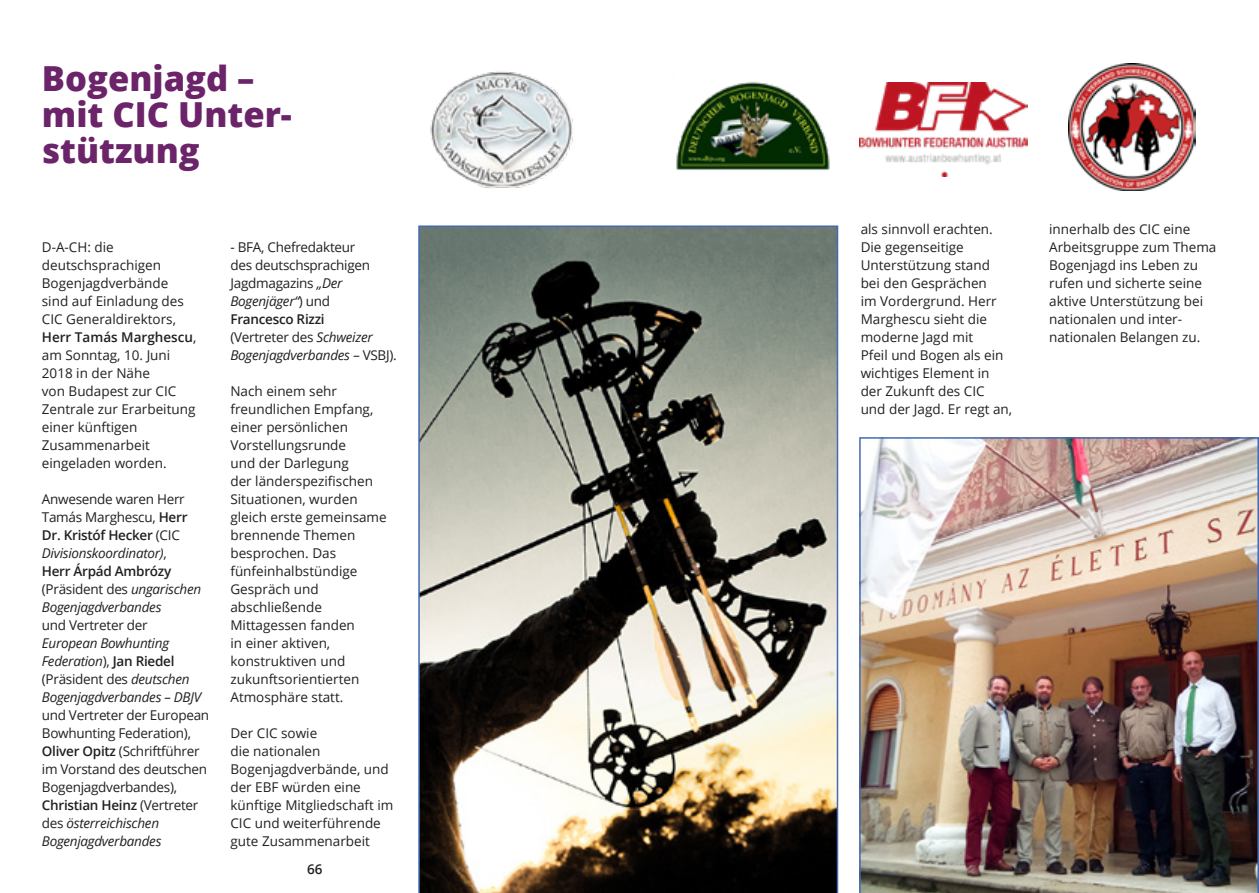
<style>
.page{position:relative;width:1259px;height:893px;background:#fff}
.page>*{position:absolute;margin:0;border:0;box-sizing:border-box;transform-origin:0 0}
.t1{font:800 34.5px/36px "Open Sans";color:#6b2369}
.t2{font:13.5px/18px "Open Sans";color:#231f20}
.t3{font:13.5px/18px "Open Sans";letter-spacing:-.02em;color:#231f20}
.t4{font:600 13.5px "Open Sans";color:#231f20}
.s1{font-weight:600}
.s2{font-style:italic}
</style>
<div class="page">
<svg style="left:418px;top:225px;width:420px;height:668px;background:#858888"></svg>
<img style="left:860px;top:83px;width:167px;height:93px">
<img style="left:676px;top:81px;width:154px;height:89px">
<img style="left:430px;top:71px;width:143px;height:117px">
<img style="left:1068px;top:63px;width:128px;height:128px">
<img style="left:859px;top:437px;width:400px;height:456px">
<p class="t1" style="left:42px;top:59px;width:251px">Bogenjagd – mit CIC Unter&shy;stützung</p>
<p class="t2" style="left:42px;top:238px;width:156px">D-A-CH: die deutschsprachigen<br>Bogenjagdverbände sind auf Einladung des<br>CIC Generaldirektors,<br><span class="s1">Herr Tamás Marghescu</span>, am Sonntag, 10. Juni<br>2018 in der Nähe<br>von Budapest zur CIC<br>Zentrale zur Erarbeitung einer künftigen<br>Zusammenarbeit eingeladen worden.</p>
<p class="t3" style="left:42px;top:490px;width:169px">Anwesende waren Herr<br>Tamás Marghescu, <span class="s1">Herr<br>Dr. Kristóf Hecker</span> (CIC<br><span class="s2">Divisionskoordinator)</span>,<br><span class="s1">Herr Árpád Ambrózy </span>(Präsident des <span class="s2">ungarischen<br>Bogenjagdverbandes<br></span>und Vertreter der<br><span class="s2">European Bowhunting<br>Federation</span>), <span class="s1">Jan Riedel </span>(Präsident des <span class="s2">deutschen<br>Bogenjagdverbandes – DBJV </span>und Vertreter der European<br>Bowhunting Federation),<br><span class="s1">Oliver Opitz</span> (Schriftführer im Vorstand des deutschen<br>Bogenjagdverbandes),<br><span class="s1">Christian Heinz</span> (Vertreter des <span class="s2">österreichischen<br>Bogenjagdverbandes</span></p>
<p class="t3" style="left:230px;top:238px;width:168px">- BFA, Chefredakteur<br>des deutschsprachigen<br>Jagdmagazins <span class="s2">„Der<br>Bogenjäger“</span>) und<br><span class="s1">Francesco Rizzi<br></span>(Vertreter des <span class="s2">Schweizer<br>Bogenjagdverbandes</span> – VSBJ).</p>
<p class="t2" style="left:230px;top:382px;width:158px">Nach einem sehr freundlichen Empfang, einer persönlichen<br>Vorstellungsrunde<br>und der Darlegung<br>der länderspezifischen<br>Situationen, wurden gleich erste gemeinsame brennende Themen besprochen. Das fünfeinhalbstündige<br>Gespräch und abschließende<br>Mittagessen fanden<br>in einer aktiven, konstruktiven und zukunftsorientierten<br>Atmosphäre statt.</p>
<p class="t2" style="left:230px;top:724px;width:164px">Der CIC sowie<br>die nationalen<br>Bogenjagdverbände, und der EBF würden eine künftige Mitgliedschaft im<br>CIC und weiterführende gute Zusammenarbeit</p>
<p class="t4" style="left:307px;top:859px;width:17px">66</p>
<p class="t2" style="left:860px;top:220px;width:153px">als sinnvoll erachten.<br>Die gegenseitige<br>Unterstützung stand bei den Gesprächen<br>im Vordergrund. Herr<br>Marghescu sieht die moderne Jagd mit<br>Pfeil und Bogen als ein wichtiges Element in der Zukunft des CIC und der Jagd. Er regt an,</p>
<p class="t2" style="left:1049px;top:220px;width:169px">innerhalb des CIC eine<br>Arbeitsgruppe zum Thema<br>Bogenjagd ins Leben zu rufen und sicherte seine aktive Unterstützung bei nationalen und inter&shy;nationalen Belangen zu.</p>
</div>
